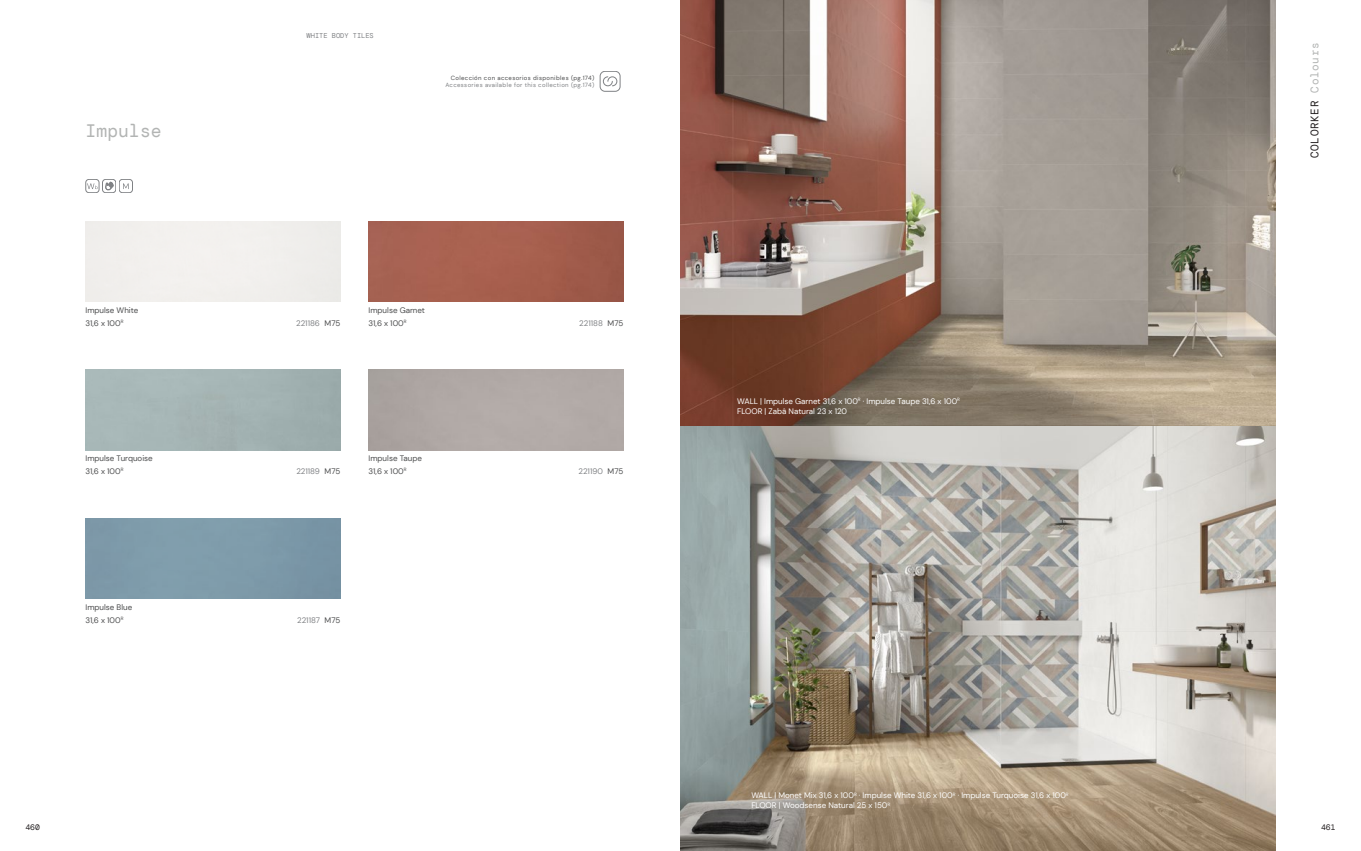
<style>
.page{position:relative;width:1361px;height:851px;background:#fff}
.page>*{position:absolute;margin:0;border:0;box-sizing:border-box;transform-origin:0 0}
.t1{font:18px "DM Mono";letter-spacing:.005em;color:#b2b4b3}
.t2{font:11px "DM Mono";letter-spacing:.06em;color:#231f20}
.t3{font:8px "DM Sans";color:#fff}
.t4{font:8px "DM Sans";color:#4b4c4d}
.t5{font:8px "DM Sans";color:#808285}
.t6{font:8px "DM Mono";color:#231f20}
.t7{font:7px "DM Mono";color:#808285}
.t8{font:6px "DM Sans";letter-spacing:.06em;color:#808285}
.t9{font:6px "DM Sans";letter-spacing:.06em;color:#4b4c4d}
.s1{font-style:inherit}
.s2{color:#b2b4b3}
</style>
<div class="page">
<img style="left:680px;top:0;width:596px;height:850px">
<img style="left:369px;top:221px;width:255px;height:81px">
<div style="left:86px;top:179px;width:13px;height:14px;border:1px solid #808285;border-radius:3px"></div>
<svg style="left:87px;top:183px;width:11px;height:6px"></svg>
<svg style="left:105px;top:182px;width:9px;height:8px"></svg>
<div style="left:102px;top:179px;width:14px;height:14px;border:1px solid #808285;border-radius:3px"></div>
<div style="left:119px;top:179px;width:14px;height:14px;border:1px solid #808285;border-radius:3px"></div>
<svg style="left:123px;top:183px;width:6px;height:6px"></svg>
<svg style="left:602px;top:76px;width:16px;height:11px"></svg>
<div style="left:600px;top:71px;width:20px;height:21px;border:1px solid #808285;border-radius:5px"></div>
<p class="t1" style="left:86px;top:119px;width:78px">Impulse</p>
<p class="t7" style="left:307px;top:31px;width:69px">WHITE BODY TILES</p>
<p class="t9" style="left:451px;top:74px;width:145px">Colección con accesorios disponibles (pg.174)</p>
<p class="t8" style="left:445px;top:81px;width:150px">Accessories available for this collection (pg.174)</p>
<p class="t4" style="left:86px;top:305px;width:54px">Impulse White</p>
<p class="t4" style="left:86px;top:318px;width:39px">31,6 x 100<sup>R</sup></p>
<p class="t5" style="left:296px;top:318px;width:25px">221186</p>
<p class="t4" style="left:325px;top:318px;width:17px">M75</p>
<p class="t4" style="left:369px;top:305px;width:58px">Impulse Garnet</p>
<p class="t4" style="left:369px;top:318px;width:39px">31,6 x 100<sup>R</sup></p>
<p class="t5" style="left:579px;top:318px;width:25px">221188</p>
<p class="t4" style="left:607px;top:318px;width:17px">M75</p>
<p class="t4" style="left:86px;top:453px;width:69px">Impulse Turquoise</p>
<p class="t4" style="left:86px;top:466px;width:39px">31,6 x 100<sup>R</sup></p>
<p class="t5" style="left:296px;top:466px;width:25px">221189</p>
<p class="t4" style="left:325px;top:466px;width:17px">M75</p>
<p class="t4" style="left:369px;top:453px;width:55px">Impulse Taupe</p>
<p class="t4" style="left:369px;top:466px;width:39px">31,6 x 100<sup>R</sup></p>
<p class="t5" style="left:578px;top:466px;width:26px">221190</p>
<p class="t4" style="left:607px;top:466px;width:17px">M75</p>
<p class="t4" style="left:86px;top:602px;width:48px">Impulse Blue</p>
<p class="t4" style="left:86px;top:614px;width:39px">31,6 x 100<sup>R</sup></p>
<p class="t5" style="left:297px;top:614px;width:24px">221187</p>
<p class="t4" style="left:325px;top:614px;width:17px">M75</p>
<p class="t3" style="left:737px;top:396px;width:224px">WALL | Impulse Garnet <span class="s1">31,6</span> x <span class="s1">100</span><sup>R</sup> · Impulse Taupe <span class="s1">31,6</span> x <span class="s1">100</span><sup>R</sup></p>
<p class="t3" style="left:737px;top:406px;width:111px">FLOOR | Zabâ Natural <span class="s1">23</span> x <span class="s1">120</span></p>
<p class="t3" style="left:751px;top:790px;width:319px">WALL | Monet Mix <span class="s1">31,6</span> x <span class="s1">100</span><sup>R</sup> · Impulse White <span class="s1">31,6</span> x <span class="s1">100</span><sup>R</sup> · Impulse Turquoise <span class="s1">31,6</span> x <span class="s1">100</span><sup>R</sup></p>
<p class="t3" style="left:751px;top:800px;width:140px">FLOOR | Woodsense Natural <span class="s1">25</span> x <span class="s1">150</span><sup>R</sup></p>
<p class="t2" style="left:1307px;top:158px;width:117px;rotate:-90deg">COLORKER <span class="s2">Colours</span></p>
<p class="t6" style="left:26px;top:821px;width:16px">460</p>
<p class="t6" style="left:1321px;top:821px;width:16px">461</p>
</div>
